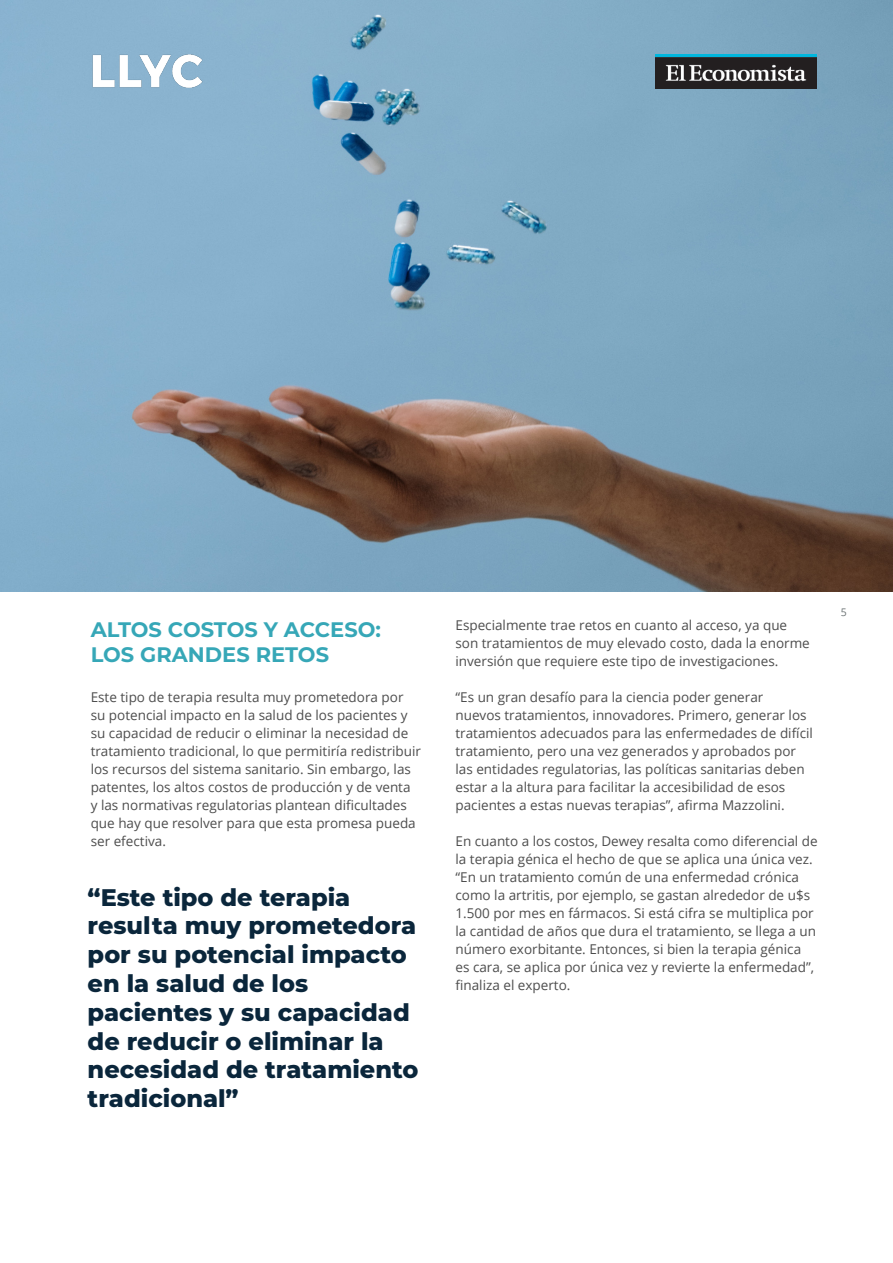
<style>
.page{position:relative;width:893px;height:1263px;background:#fff}
.page>*{position:absolute;margin:0;border:0;box-sizing:border-box;transform-origin:0 0}
.Destacados{font:800 24px/28.8px "Montserrat";color:#0a263b}
.subtitulos_turquesas{font:700 21px/25.2px "Montserrat";color:#36a7b7}
.Cuerpo_A{font:13.5px/18px "Open Sans";color:#4d4d4d}
.t1{font:10.5px "Open Sans";color:#6d7475}
</style>
<div class="page">
<img style="left:0;top:0;width:893px;height:591px">
<img style="left:655px;top:54px;width:161px;height:34px">
<img style="left:58px;top:11px;width:178px;height:120px">
<p class="subtitulos_turquesas" style="left:91px;top:616px;width:292px">ALTOS COSTOS Y ACCESO:<br>LOS GRANDES RETOS</p>
<p class="Cuerpo_A" style="left:91px;top:688px;width:332px">Este tipo de terapia resulta muy prometedora por su potencial impacto en la salud de los pacientes y su capacidad de reducir o eliminar la necesidad de tratamiento tradicional, lo que permitiría redistribuir los recursos del sistema sanitario. Sin embargo, las patentes, los altos costos de producción y de venta<br>y las normativas regulatorias plantean dificultades que hay que resolver para que esta promesa pueda ser efectiva.</p>
<p class="Destacados" style="left:88px;top:881px;width:332px">“Este tipo de terapia resulta muy prometedora por su potencial impacto en la salud de los pacientes y su capacidad de reducir o eliminar la necesidad de tratamiento tradicional”</p>
<p class="Cuerpo_A" style="left:455px;top:616px;width:356px">Especialmente trae retos en cuanto al acceso, ya que son tratamientos de muy elevado costo, dada la enorme inversión que requiere este tipo de investigaciones.</p>
<p class="Cuerpo_A" style="left:455px;top:688px;width:359px">“Es un gran desafío para la ciencia poder generar<br>nuevos tratamientos, innovadores. Primero, generar los tratamientos adecuados para las enfermedades de difícil tratamiento, pero una vez generados y aprobados por las entidades regulatorias, las políticas sanitarias deben estar a la altura para facilitar la accesibilidad de esos pacientes a estas nuevas terapias”, afirma Mazzolini.</p>
<p class="Cuerpo_A" style="left:455px;top:832px;width:364px">En cuanto a los costos, Dewey resalta como diferencial de la terapia génica el hecho de que se aplica una única vez. “En un tratamiento común de una enfermedad crónica como la artritis, por ejemplo, se gastan alrededor de u$s 1.500 por mes en fármacos. Si está cifra se multiplica por la cantidad de años que dura el tratamiento, se llega a un número exorbitante. Entonces, si bien la terapia génica es cara, se aplica por única vez y revierte la enfermedad”, finaliza el experto.</p>
<p class="t1" style="left:841px;top:605px;width:8px">5</p>
</div>
